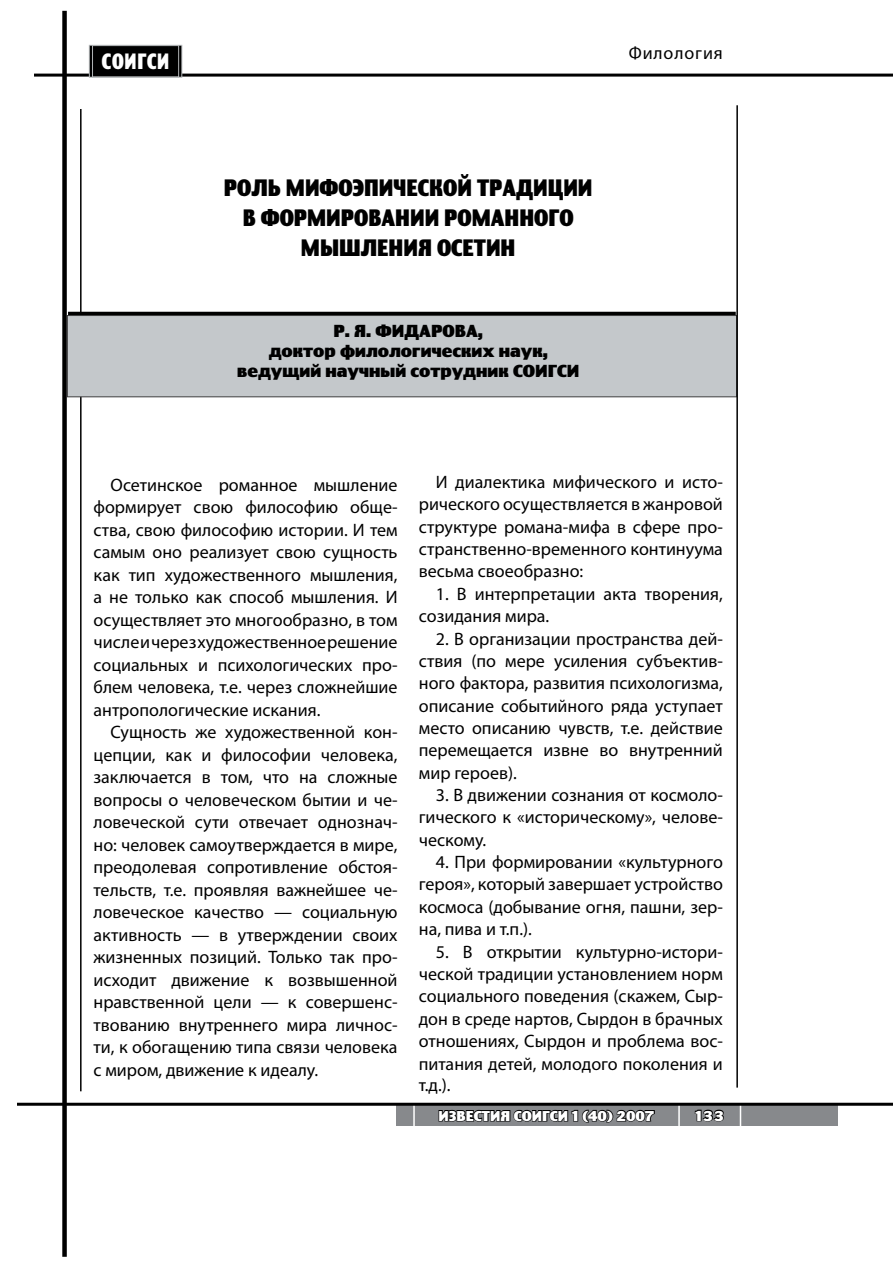
<style>
.page{position:relative;width:893px;height:1263px;background:#fff}
.page>*{position:absolute;margin:0;border:0;box-sizing:border-box;transform-origin:0 0}
.t1{font:900 22.5px/30px "Truth CYR";color:#000;scale:.85 1}
.t2{font:900 21px "Truth CYR";color:#fff;scale:.75 1}
.t3{font:18px/22.5px "Myriad Pro";color:#000;text-align:justify}
.t4{font:18px "Myriad Pro";letter-spacing:.05em;color:#000}
.t5{font:900 16.5px "Truth CYR";color:#000}
.t6{font:900 13.5px "Truth CYR";color:#fff}
</style>
<div class="page">
<hr style="left:80px;top:109px;width:2px;height:982px;background:#000">
<svg style="left:68px;top:312px;width:668px;height:4px;background:#0f0f10"></svg>
<div style="left:67px;top:316px;width:670px;height:81px;background:#c4c8cb;border:1px solid #3e3e3f"></div>
<hr style="left:736px;top:105px;width:2px;height:982px;background:#000">
<div style="left:62px;top:11px;width:5px;height:1246px;background:#000"></div>
<hr style="left:34px;top:74px;width:859px;height:3px;background:#000">
<div style="left:89px;top:45px;width:93px;height:32px;background:#000"></div>
<div style="left:89px;top:45px;width:93px;height:32px;border:1px solid #b1b4b6"></div>
<div style="left:93px;top:46px;width:86px;height:31px;border:1px solid #b1b4b6"></div>
<div style="left:396px;top:1105px;width:441px;height:21px;background:#87898c"></div>
<svg style="left:438px;top:1109px;width:217px;height:14px"></svg>
<svg style="left:694px;top:1109px;width:30px;height:13px"></svg>
<svg style="left:740px;top:1102px;width:1px;height:24px"></svg>
<hr style="left:678px;top:1102px;width:2px;height:24px;background:#fff">
<hr style="left:413px;top:1102px;width:2px;height:24px;background:#fff">
<hr style="left:17px;top:1103px;width:876px;height:3px;background:#000">
<p class="t2" style="left:102px;top:49px;width:89px">соигси</p>
<p class="t4" style="left:629px;top:42px;width:96px">Филология</p>
<p class="t1" style="left:224px;top:173px;width:34px">Роль</p>
<p class="t1" style="left:286px;top:173px;width:19px">мифоэпи</p>
<p class="t1" style="left:393px;top:173px;width:59px">ческой</p>
<p class="t1" style="left:477px;top:173px;width:33px">традиции</p>
<p class="t1" style="left:243px;top:203px;width:41px">в формиро</p>
<p class="t1" style="left:368px;top:203px;width:34px">вании</p>
<p class="t1" style="left:301px;top:203px;width:235px;text-indent:143px">романного<br>мы шления осетин</p>
<p class="t5" style="left:333px;top:321px;width:72px">Р. Я. Фидаро</p>
<p class="t5" style="left:455px;top:321px;width:30px">ва,</p>
<p class="t5" style="left:269px;top:341px;width:281px">доктор филологических наук,</p>
<p class="t5" style="left:237px;top:361px;width:344px">ведущий научный сотрудник СОИГСИ</p>
<p class="t3" style="left:94px;top:473px;width:306px;text-indent:17px">Осетинское романное мышление формирует свою философию обще&shy;ства, свою философию истории. И тем самым оно реализует свою сущность как тип художественного мышления, а не только как способ мышления. И осуществляет это многообразно, в том числе и через художественное решение социальных и психологических про&shy;блем человека, т.е. через сложнейшие антропологические искания.</p>
<p class="t3" style="left:94px;top:721px;width:306px;text-indent:17px">Сущность же художественной кон&shy;цепции, как и философии человека, заключается в том, что на сложные вопросы о человеческом бытии и че&shy;ловеческой сути отвечает однознач&shy;но: человек самоутверждается в мире, преодолевая сопротивление обстоя&shy;тельств, т.е. проявляя важнейшее че&shy;ловеческое качество — социальную активность — в утверждении своих жизненных позиций. Только так про&shy;исходит движение к возвышенной нравственной цели — к совершенс&shy;твованию внутреннего мира личнос&shy;ти, к обогащению типа связи человека с миром, движение к идеалу.</p>
<p class="t3" style="left:419px;top:470px;width:306px;text-indent:17px">И диалектика мифического и исто&shy;рического осуществляется в жанровой структуре романа-мифа в сфере про&shy;странственно-временного континуума весьма своеобразно:</p>
<p class="t3" style="left:419px;top:582px;width:306px;text-indent:17px">1. В интерпретации акта творения, созидания мира.</p>
<p class="t3" style="left:419px;top:627px;width:306px;text-indent:17px">2. В организации пространства дей&shy;ствия (по мере усиления субъектив&shy;ного фактора, развития психологизма, описание событийного ряда уступает место описанию чувств, т.е. действие перемещается извне во внутренний мир героев).</p>
<p class="t3" style="left:419px;top:783px;width:306px;text-indent:17px">3. В движении сознания от космоло&shy;гического к «историческому», челове&shy;ческому.</p>
<p class="t3" style="left:419px;top:851px;width:306px;text-indent:17px">4. При формировании «культурного героя», который завершает устройство космоса (добывание огня, пашни, зер&shy;на, пива и т.п.).</p>
<p class="t3" style="left:419px;top:940px;width:306px;text-indent:17px">5. В открытии культурно-истори&shy;ческой традиции установлением норм социального поведения (скажем, Сыр&shy;дон в среде нартов, Сырдон в брачных отношениях, Сырдон и проблема вос&shy;питания детей, молодого поколения и т.д.).</p>
<p class="t6" style="left:438px;top:1108px;width:20px">ИЗВЕСТ</p>
<p class="t6" style="left:490px;top:1108px;width:166px">ИЯ СОИГСИ 1 (40) 2007</p>
<p class="t6" style="left:695px;top:1107px;width:30px">133</p>
</div>
